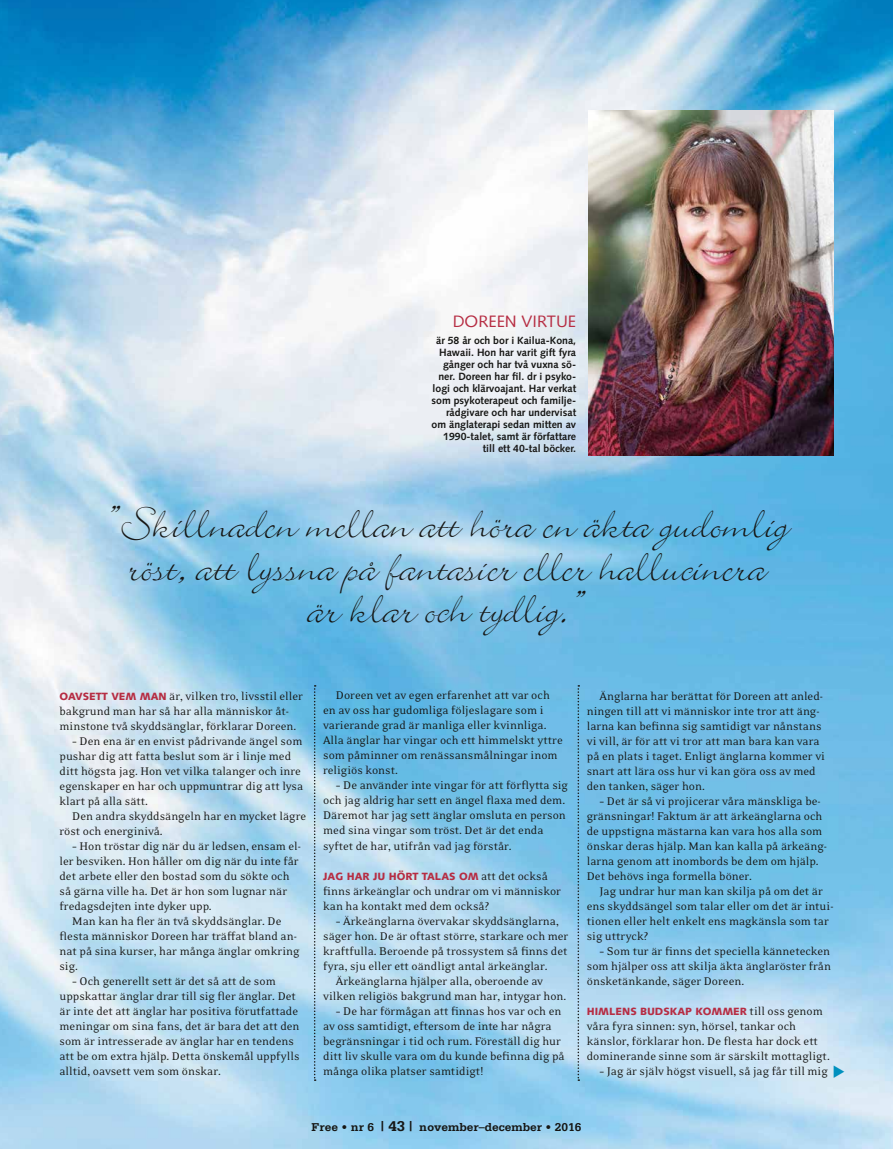
<style>
.page{position:relative;width:893px;height:1149px;background:#fff}
.page>*{position:absolute;margin:0;border:0;box-sizing:border-box;transform-origin:0 0}
.t1{font:34.5px/42px "Bickley Script Com";color:#161614;text-align:center}
.t2{font:16.5px "Syntax";color:#b62d43}
.t3{font:12.75px/15px "Eidetic Neo";color:#161614}
.t4{font:700 12px "Serifa";color:#161614}
.t5{font:700 10.5px/12px "Syntax";color:#161614;text-align:right}
.t6{font:900 10.5px "Syntax";color:#b62d43}
.s1{font-family:"Syntax";font-weight:900;font-size:10.5px;color:#b62d43}
.s2{font-family:"Eidetic Neo";font-weight:400;font-size:12.75px;color:#161614}
.s3{font-size:15px}
</style>
<div class="page">
<img style="left:0;top:0;width:893px;height:1148px">
<img style="left:589px;top:111px;width:244px;height:344px">
<svg style="left:314px;top:685px;width:2px;height:395px"></svg>
<svg style="left:578px;top:685px;width:1px;height:395px"></svg>
<svg style="left:834px;top:1065px;width:10px;height:12px"></svg>
<p class="t2" style="left:453px;top:312px;width:125px">DOREEN VIRTUE</p>
<p class="t5" style="left:432px;top:334px;width:146px">är 58 år och bor i Kailua-Kona,<br>Hawaii. Hon har varit gift fyra gånger och har två vuxna sö&shy;ner. Doreen har fil. dr i psyko&shy;logi och klärvoajant. Har verkat som psykoterapeut och familje&shy;rådgivare och har undervisat om änglaterapi sedan mitten av<br>1990-talet, samt är författare till ett 40-tal böcker.</p>
<h1 class="t1" style="left:104px;top:506px;width:686px">”Skillnaden mellan att höra en äkta gudomlig röst, att lyssna på fantasier eller hallucinera<br>är klar och tydlig.”</h1>
<p class="t3" style="left:60px;top:688px;width:245px"><span class="s1">OAVSETT VEM MAN</span> är, vilken tro, livsstil eller bakgrund man har så har alla människor åt&shy;minstone två skyddsänglar, förklarar Doreen.</p>
<p class="t3" style="left:60px;top:733px;width:245px;text-indent:13px">– Den ena är en envist pådrivande ängel som pushar dig att fatta beslut som är i linje med ditt högsta jag. Hon vet vilka talanger och inre egenskaper en har och uppmuntrar dig att lysa klart på alla sätt.</p>
<p class="t3" style="left:60px;top:808px;width:248px;text-indent:13px">Den andra skyddsängeln har en mycket lägre röst och energinivå.</p>
<p class="t3" style="left:72px;top:838px;width:230px">– Hon tröstar dig när du är ledsen, ensam el-</p>
<p class="t3" style="left:60px;top:853px;width:241px">ler besviken. Hon håller om dig när du inte får</p>
<p class="t3" style="left:60px;top:868px;width:232px">det arbete eller den bostad som du sökte och</p>
<p class="t3" style="left:60px;top:883px;width:229px">så gärna ville ha. Det är hon som lugnar när</p>
<p class="t3" style="left:60px;top:898px;width:154px">fredagsdejten inte dyker upp.</p>
<p class="t3" style="left:72px;top:913px;width:211px">Man kan ha fler än två skyddsänglar. De</p>
<p class="t3" style="left:60px;top:928px;width:239px">flesta människor Doreen har träffat bland an-</p>
<p class="t3" style="left:60px;top:943px;width:241px">nat på sina kurser, har många änglar omkring</p>
<p class="t3" style="left:60px;top:958px;width:20px">sig.</p>
<p class="t3" style="left:60px;top:973px;width:241px;text-indent:13px">– Och generellt sett är det så att de som uppskattar änglar drar till sig fler änglar. Det är inte det att änglar har positiva förutfattade meningar om sina fans, det är bara det att den som är intresserade av änglar har en tendens att be om extra hjälp. Detta önskemål uppfylls alltid, oavsett vem som önskar.</p>
<p class="t3" style="left:323px;top:688px;width:241px;text-indent:13px">Doreen vet av egen erfarenhet att var och en av oss har gudomliga följeslagare som i varierande grad är manliga eller kvinnliga.<br>Alla änglar har vingar och ett himmelskt yttre som påminner om renässansmålningar inom religiös konst.</p>
<p class="t3" style="left:323px;top:778px;width:246px;text-indent:13px">– De använder inte vingar för att förflytta sig och jag aldrig har sett en ängel flaxa med dem.<br>Däremot har jag sett änglar omsluta en person med sina vingar som tröst. Det är det enda syftet de har, utifrån vad jag förstår.</p>
<p class="t6" style="left:323px;top:869px;width:226px">JAG HAR JU HÖRT TALAS OM <span class="s2">att det också</span></p>
<p class="t3" style="left:323px;top:883px;width:239px">finns ärkeänglar och undrar om vi människor kan ha kontakt med dem också?</p>
<p class="t3" style="left:336px;top:913px;width:224px">– Ärkeänglarna övervakar skyddsänglarna,</p>
<p class="t3" style="left:323px;top:928px;width:247px">säger hon. De är oftast större, starkare och mer</p>
<p class="t3" style="left:323px;top:943px;width:246px">kraftfulla. Beroende på trossystem så finns det</p>
<p class="t3" style="left:323px;top:958px;width:226px">fyra, sju eller ett oändligt antal ärkeänglar.</p>
<p class="t3" style="left:336px;top:973px;width:209px">Ärkeänglarna hjälper alla, oberoende av</p>
<p class="t3" style="left:323px;top:988px;width:245px">vilken religiös bakgrund man har, intygar hon.</p>
<p class="t3" style="left:323px;top:1003px;width:243px;text-indent:13px">– De har förmågan att finnas hos var och en av oss samtidigt, eftersom de inte har några begränsningar i tid och rum. Föreställ dig hur ditt liv skulle vara om du kunde befinna dig på många olika platser samtidigt!</p>
<p class="t3" style="left:587px;top:688px;width:240px;text-indent:13px">Änglarna har berättat för Doreen att anled&shy;ningen till att vi människor inte tror att äng&shy;larna kan befinna sig samtidigt var nånstans vi vill, är för att vi tror att man bara kan vara på en plats i taget. Enligt änglarna kommer vi snart att lära oss hur vi kan göra oss av med den tanken, säger hon.</p>
<p class="t3" style="left:587px;top:793px;width:242px;text-indent:13px">– Det är så vi projicerar våra mänskliga be&shy;gränsningar! Faktum är att ärkeänglarna och de uppstigna mästarna kan vara hos alla som önskar deras hjälp. Man kan kalla på ärkeäng&shy;larna genom att inombords be dem om hjälp.<br>Det behövs inga formella böner.</p>
<p class="t3" style="left:587px;top:883px;width:248px;text-indent:13px">Jag undrar hur man kan skilja på om det är ens skyddsängel som talar eller om det är intui&shy;tionen eller helt enkelt ens magkänsla som tar sig uttryck?</p>
<p class="t3" style="left:587px;top:943px;width:246px;text-align:justify;text-indent:13px">– Som tur är finns det speciella kännetecken som hjälper oss att skilja äkta änglaröster från önsketänkande, säger Doreen.</p>
<p class="t6" style="left:587px;top:1004px;width:238px">HIMLENS BUDSKAP KOMMER <span class="s2">till oss genom</span></p>
<p class="t3" style="left:587px;top:1018px;width:244px">våra fyra sinnen: syn, hörsel, tankar och känslor, förklarar hon. De flesta har dock ett dominerande sinne som är särskilt mottagligt.</p>
<p class="t3" style="left:600px;top:1063px;width:230px">– Jag är själv högst visuell, så jag får till mig</p>
<p class="t4" style="left:312px;top:1119px;width:271px">Free • nr 6 <span class="s3">| 43 |</span> november–december • 2016</p>
</div>
